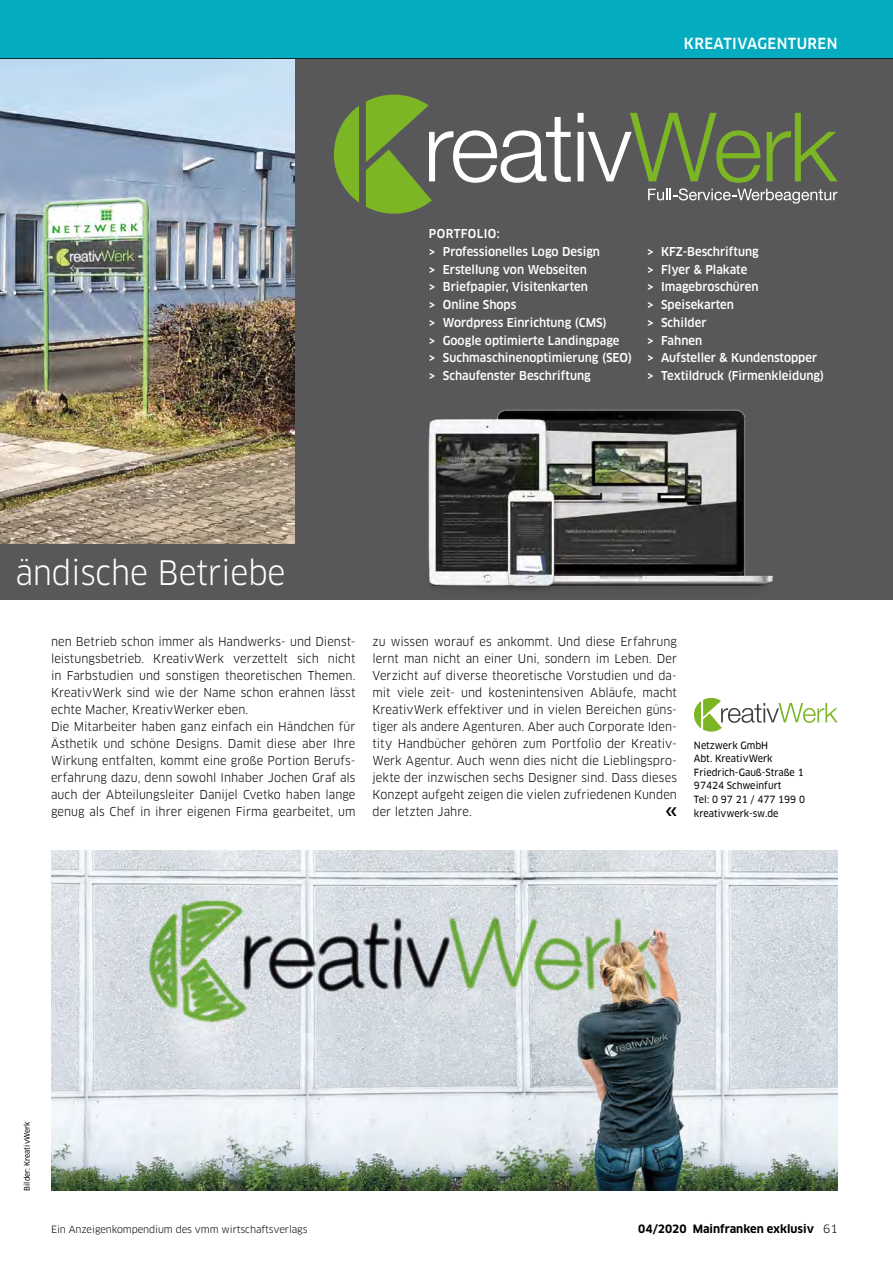
<style>
.page{position:relative;width:893px;height:1263px;background:#fff}
.page>*{position:absolute;margin:0;border:0;box-sizing:border-box;transform-origin:0 0}
.t1{font:33px "Clan OT";letter-spacing:-.01em;color:#fff;scale:.95 1}
.t2{font:500 15px "Clan OT";letter-spacing:.03em;color:#fff;scale:.95 1}
.t3{font:12px/17px "Clan OT";color:#000;scale:.95 1}
.t4{font:500 12px/17.7px "Clan OT";color:#fff;scale:.95 1}
.t5{font:700 11.25px "Clan OT";color:#000}
.t6{font:9.75px/13.5px "Clan OT News";color:#000;scale:.95 1}
.t7{font:9.75px "Clan OT";letter-spacing:-.01em;color:#000}
.t8{font:7.5px "Clan OT News";color:#000;scale:.95 1}
.s1{font-weight:400}
</style>
<div class="page">
<div style="left:0;top:0;width:893px;height:60px;background:#05acc0"></div>
<hr style="left:0;top:58px;width:893px;height:2px;background:#000">
<div style="left:294px;top:60px;width:599px;height:540px;background:#58585a"></div>
<img style="left:0;top:60px;width:294px;height:484px">
<img style="left:51px;top:850px;width:787px;height:341px">
<svg style="left:694px;top:698px;width:144px;height:34px"></svg>
<svg style="left:334px;top:106px;width:25px;height:97px"></svg>
<svg style="left:366px;top:95px;width:205px;height:119px"></svg>
<svg style="left:578px;top:113px;width:260px;height:91px"></svg>
<div style="left:0;top:544px;width:294px;height:56px;background:#58585a"></div>
<img style="left:428px;top:409px;width:345px;height:181px">
<h1 class="t1" style="left:15px;top:553px;width:286px">ändische Betriebe</h1>
<p class="t2" style="left:684px;top:35px;width:163px">KREATIVAGENTUREN</p>
<p class="t4" style="left:429px;top:225px;width:215px">PORTFOLIO:<br>&gt; Professionelles Logo Design<br>&gt; Erstellung von Webseiten<br>&gt; Briefpapier, Visitenkarten<br>&gt; Online Shops<br>&gt; Wordpress Einrichtung (CMS)<br>&gt; Google optimierte Landingpage<br>&gt; Suchmaschinenoptimierung (SEO) &gt; Schaufenster Beschriftung</p>
<p class="t4" style="left:647px;top:243px;width:188px">&gt; KFZ-Beschriftung<br>&gt; Flyer &amp; Plakate<br>&gt; Imagebroschüren<br>&gt; Speisekarten<br>&gt; Schilder<br>&gt; Fahnen<br>&gt; Aufsteller &amp; Kundenstopper &gt; Textildruck (Firmenkleidung)</p>
<p class="t3" style="left:51px;top:633px;width:322px">nen Betrieb schon immer als Handwerks- und Dienst&shy;leistungsbetrieb. KreativWerk verzettelt sich nicht in Farbstudien und sonstigen theoretischen Themen.<br>KreativWerk sind wie der Name schon erahnen lässt echte Macher, KreativWerker eben.<br>Die Mitarbeiter haben ganz einfach ein Händchen für Ästhetik und schöne Designs. Damit diese aber Ihre Wirkung entfalten, kommt eine große Portion Berufs&shy;erfahrung dazu, denn sowohl Inhaber Jochen Graf als auch der Abteilungsleiter Danijel Cvetko haben lange genug als Chef in ihrer eigenen Firma gearbeitet, um</p>
<p class="t3" style="left:372px;top:633px;width:322px;text-align:justify">zu wissen worauf es ankommt. Und diese Erfahrung lernt man nicht an einer Uni, sondern im Leben. Der Verzicht auf diverse theoretische Vorstudien und da&shy;mit viele zeit- und kostenintensiven Abläufe, macht KreativWerk effektiver und in vielen Bereichen güns&shy;tiger als andere Agenturen. Aber auch Corporate Iden&shy;tity Handbücher gehören zum Portfolio der Kreativ-Werk Agentur. Auch wenn dies nicht die Lieblingspro&shy;jekte der inzwischen sechs Designer sind. Dass dieses Konzept aufgeht zeigen die vielen zufriedenen Kunden der letzten Jahre.</p>
<p class="t6" style="left:694px;top:739px;width:118px">Netzwerk GmbH<br>Abt. KreativWerk<br>Friedrich-Gauß-Straße 1<br>97424 Schweinfurt<br>Tel: 0 97 21 / 477 199 0 kreativwerk-sw.de</p>
<p class="t8" style="left:23px;top:1191px;width:74px;rotate:-90deg">Bilder: KreativWerk</p>
<p class="t7" style="left:51px;top:1223px;width:258px">Ein Anzeigenkompendium des vmm wirtschaftsverlags</p>
<p class="t5" style="left:638px;top:1222px;width:201px">04/2020 Mainfranken exklusiv <span class="s1">61</span></p>
</div>
